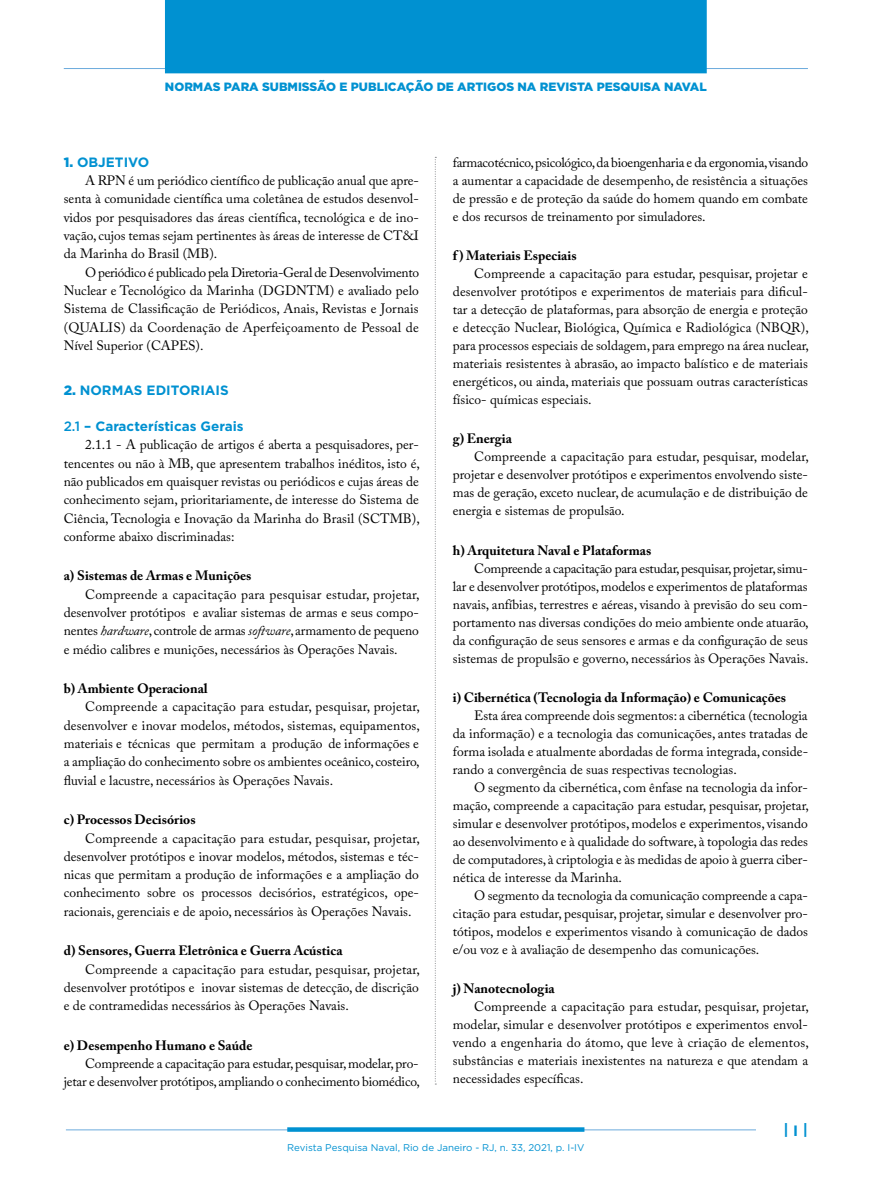
<style>
.page{position:relative;width:893px;height:1191px;background:#fff}
.page>*{position:absolute;margin:0;border:0;box-sizing:border-box;transform-origin:0 0}
.t1{font:700 15px "Gotham";color:#0091d1}
.t2{font:13.5px/18px "Adobe Caslon Pro";color:#000;text-align:justify}
.t3{font:700 13.5px "Adobe Caslon Pro";color:#000}
.t4{font:700 13.5px "Gotham";color:#0091d1}
.t5{font:900 12px "Gotham";color:#0091d1}
.t6{font:9.75px "Gotham";color:#0091d1}
.s1{font-weight:900}
.s2{font-weight:500}
.s3{font-style:italic}
</style>
<div class="page">
<hr style="left:66px;top:1129px;width:742px;height:1px;background:#6baadc">
<div style="left:757px;top:1123px;width:51px;height:12px;background:#fff"></div>
<svg style="left:287px;top:1127px;width:297px;height:4px"></svg>
<hr style="left:64px;top:68px;width:744px;height:1px;background:#6baadc">
<div style="left:165px;top:0;width:542px;height:73px;background:#0091d1"></div>
<svg style="left:435px;top:157px;width:1px;height:927px"></svg>
<p class="t5" style="left:165px;top:79px;width:543px">NORMAS PARA SUBMISSÃO E PUBLICAÇÃO DE ARTIGOS NA REVISTA PESQUISA NAVAL</p>
<p class="t4" style="left:64px;top:153px;width:87px"><span class="s1">1.</span> OBJETIVO</p>
<p class="t2" style="left:64px;top:171px;width:357px;text-indent:21px">A RPN é um periódico científico de publicação anual que apre&shy;senta à comunidade científica uma coletânea de estudos desenvol&shy;vidos por pesquisadores das áreas científica, tecnológica e de ino&shy;vação, cujos temas sejam pertinentes às áreas de interesse de CT&amp;I da Marinha do Brasil (MB).</p>
<p class="t2" style="left:64px;top:263px;width:357px;text-indent:21px">O periódico é publicado pela Diretoria-Geral de Desenvolvimento Nuclear e Tecnológico da Marinha (DGDNTM) e avaliado pelo Sistema de Classificação de Periódicos, Anais, Revistas e Jornais (QUALIS) da Coordenação de Aperfeiçoamento de Pessoal de Nível Superior (CAPES).</p>
<p class="t4" style="left:64px;top:381px;width:166px"><span class="s1">2.</span> NORMAS EDITORIAIS</p>
<p class="t4" style="left:64px;top:417px;width:181px"><span class="s2">2.1</span> – Características Gerais</p>
<p class="t2" style="left:64px;top:435px;width:358px;text-indent:21px">2.1.1 - A publicação de artigos é aberta a pesquisadores, per&shy;tencentes ou não à MB, que apresentem trabalhos inéditos, isto é, não publicados em quaisquer revistas ou periódicos e cujas áreas de conhecimento sejam, prioritariamente, de interesse do Sistema de Ciência, Tecnologia e Inovação da Marinha do Brasil (SCTMB), conforme abaixo discriminadas:</p>
<p class="t3" style="left:64px;top:568px;width:189px">a) Sistemas de Armas e Munições</p>
<p class="t2" style="left:64px;top:585px;width:357px;text-indent:21px">Compreende a capacitação para pesquisar estudar, projetar, desenvolver protótipos e avaliar sistemas de armas e seus compo&shy;nentes <span class="s3">hardware</span>, controle de armas <span class="s3">software</span>, armamento de pequeno e médio calibres e munições, necessários às Operações Navais.</p>
<p class="t3" style="left:64px;top:680px;width:145px">b) Ambiente Operacional</p>
<p class="t2" style="left:64px;top:697px;width:358px;text-indent:21px">Compreende a capacitação para estudar, pesquisar, projetar, desenvolver e inovar modelos, métodos, sistemas, equipamentos, materiais e técnicas que permitam a produção de informações e a ampliação do conhecimento sobre os ambientes oceânico, costeiro, fluvial e lacustre, necessários às Operações Navais.</p>
<p class="t3" style="left:64px;top:811px;width:133px">c) Processos Decisórios</p>
<p class="t2" style="left:64px;top:828px;width:358px;text-indent:21px">Compreende a capacitação para estudar, pesquisar, projetar, desenvolver protótipos e inovar modelos, métodos, sistemas e téc&shy;nicas que permitam a produção de informações e a ampliação do conhecimento sobre os processos decisórios, estratégicos, ope&shy;racionais, gerenciais e de apoio, necessários às Operações Navais.</p>
<p class="t3" style="left:64px;top:942px;width:280px">d) Sensores, Guerra Eletrônica e Guerra Acústica</p>
<p class="t2" style="left:64px;top:959px;width:358px;text-indent:21px">Compreende a capacitação para estudar, pesquisar, projetar, desenvolver protótipos e inovar sistemas de detecção, de discrição e de contramedidas necessários às Operações Navais.</p>
<p class="t3" style="left:64px;top:1037px;width:190px">e) Desempenho Humano e Saúde</p>
<p class="t2" style="left:64px;top:1054px;width:358px;text-align:right">Compreende a capacitação para estudar, pesquisar, modelar, pro&shy;jetar e desenvolver protótipos, ampliando o conhecimento biomédico,</p>
<p class="t2" style="left:453px;top:153px;width:357px">farmacotécnico, psicológico, da bioengenharia e da ergonomia, visando a aumentar a capacidade de desempenho, de resistência a situações de pressão e de proteção da saúde do homem quando em combate e dos recursos de treinamento por simuladores.</p>
<p class="t3" style="left:453px;top:247px;width:125px">f ) Materiais Especiais</p>
<p class="t2" style="left:453px;top:264px;width:358px;text-indent:21px">Compreende a capacitação para estudar, pesquisar, projetar e desenvolver protótipos e experimentos de materiais para dificul&shy;tar a detecção de plataformas, para absorção de energia e proteção e detecção Nuclear, Biológica, Química e Radiológica (NBQR), para processos especiais de soldagem, para emprego na área nuclear, materiais resistentes à abrasão, ao impacto balístico e de materiais energéticos, ou ainda, materiais que possuam outras características físico- químicas especiais.</p>
<p class="t3" style="left:453px;top:431px;width:61px">g) Energia</p>
<p class="t2" style="left:453px;top:448px;width:358px;text-indent:21px">Compreende a capacitação para estudar, pesquisar, modelar, projetar e desenvolver protótipos e experimentos envolvendo siste&shy;mas de geração, exceto nuclear, de acumulação e de distribuição de energia e sistemas de propulsão.</p>
<p class="t3" style="left:453px;top:542px;width:200px">h) Arquitetura Naval e Plataformas</p>
<p class="t2" style="left:453px;top:559px;width:357px;text-indent:21px">Compreende a capacitação para estudar, pesquisar, projetar, simu&shy;lar e desenvolver protótipos, modelos e experimentos de plataformas navais, anfíbias, terrestres e aéreas, visando à previsão do seu com&shy;portamento nas diversas condições do meio ambiente onde atuarão, da configuração de seus sensores e armas e da configuração de seus sistemas de propulsão e governo, necessários às Operações Navais.</p>
<p class="t3" style="left:453px;top:689px;width:335px">i) Cibernética (Tecnologia da Informação) e Comunicações</p>
<p class="t2" style="left:453px;top:706px;width:357px;text-indent:21px">Esta área compreende dois segmentos: a cibernética (tecnologia da informação) e a tecnologia das comunicações, antes tratadas de forma isolada e atualmente abordadas de forma integrada, conside&shy;rando a convergência de suas respectivas tecnologias.</p>
<p class="t2" style="left:453px;top:778px;width:358px;text-indent:21px">O segmento da cibernética, com ênfase na tecnologia da infor&shy;mação, compreende a capacitação para estudar, pesquisar, projetar, simular e desenvolver protótipos, modelos e experimentos, visando ao desenvolvimento e à qualidade do software, à topologia das redes de computadores, à criptologia e às medidas de apoio à guerra ciber&shy;nética de interesse da Marinha.</p>
<p class="t2" style="left:453px;top:886px;width:357px;text-indent:21px">O segmento da tecnologia da comunicação compreende a capa&shy;citação para estudar, pesquisar, projetar, simular e desenvolver pro&shy;tótipos, modelos e experimentos visando à comunicação de dados e/ou voz e à avaliação de desempenho das comunicações.</p>
<p class="t3" style="left:453px;top:980px;width:103px">j) Nanotecnologia</p>
<p class="t2" style="left:453px;top:997px;width:358px;text-indent:21px">Compreende a capacitação para estudar, pesquisar, projetar, modelar, simular e desenvolver protótipos e experimentos envol&shy;vendo a engenharia do átomo, que leve à criação de elementos, substâncias e materiais inexistentes na natureza e que atendam a necessidades específicas.</p>
<p class="t1" style="left:783px;top:1119px;width:26px">| I |</p>
<p class="t6" style="left:287px;top:1141px;width:299px">Revista Pesquisa Naval, Rio de Janeiro - RJ, n. 33, 2021, p. I-IV</p>
</div>
